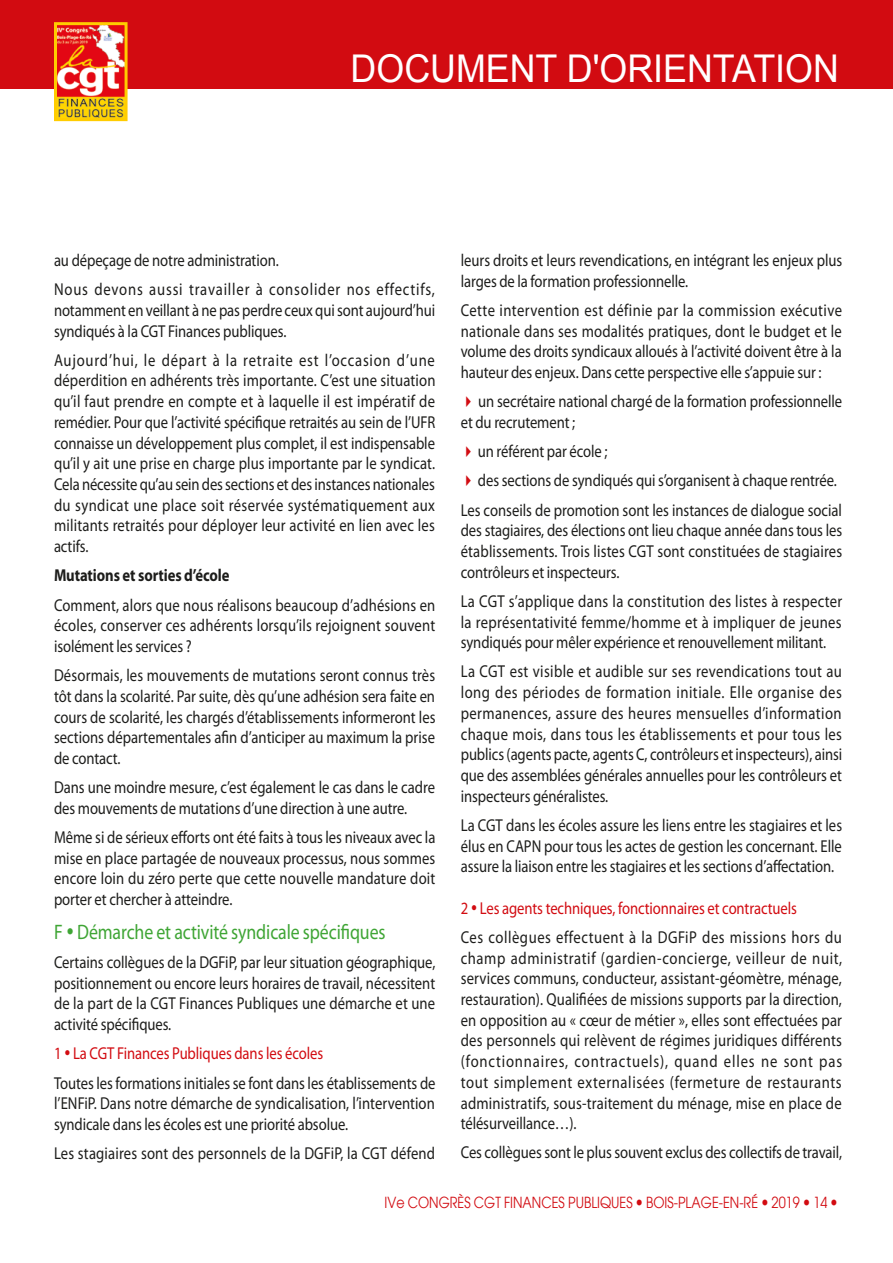
<style>
.page{position:relative;width:893px;height:1263px;background:#fff}
.page>*{position:absolute;margin:0;border:0;box-sizing:border-box;transform-origin:0 0}
.t1{font:38.25px "Arial";color:#fff;scale:.94 1}
.t2{font:21px "Myriad Pro";letter-spacing:-.005em;color:#3fa535;scale:.85 1}
.Corps_de_texte{font:17.25px/20.7px "Myriad Pro";letter-spacing:-.005em;color:#1d1d1b;text-align:justify;scale:.85 1}
.t3{font:17.25px "Myriad Pro";letter-spacing:-.005em;color:#d20b11;scale:.85 1}
.Corps_de_texte-2{font:17.25px "Myriad Pro";letter-spacing:.015em;color:#1d1d1b;scale:.85 1}
.t4{font:700 17.25px "Myriad Pro";letter-spacing:-.005em;color:#1d1d1b;scale:.85 1}
.t5{font:15px "Avant Garde";color:#d20b11;scale:.85 1}
.s1{color:#d20b11}
</style>
<div class="page">
<div style="left:0;top:0;width:893px;height:89px;background:#d20b11"></div>
<img style="left:58px;top:26px;width:66px;height:91px">
<div style="left:54px;top:22px;width:74px;height:99px;border:3px solid #fc0"></div>
<h1 class="t1" style="left:351px;top:43px;width:521px">DOCUMENT D'ORIENTATION</h1>
<p class="Corps_de_texte" style="left:54px;top:250px;width:266px">au dépeçage de notre administration.</p>
<p class="Corps_de_texte" style="left:54px;top:279px;width:450px">Nous devons aussi travailler à consolider nos effectifs, notamment en veillant à ne pas perdre ceux qui sont aujourd’hui syndiqués à la CGT Finances publiques.</p>
<p class="Corps_de_texte" style="left:54px;top:349px;width:450px">Aujourd’hui, le départ à la retraite est l’occasion d’une déperdition en adhérents très importante. C’est une situation qu’il faut prendre en compte et à laquelle il est impératif de remédier. Pour que l’activité spécifique retraités au sein de l’UFR connaisse un développement plus complet, il est indispensable qu’il y ait une prise en charge plus importante par le syndicat.<br>Cela nécessite qu’au sein des sections et des instances nationales du syndicat une place soit réservée systématiquement aux militants retraités pour déployer leur activité en lien avec les actifs.</p>
<p class="t4" style="left:54px;top:564px;width:208px">Mutations et sorties d’école</p>
<p class="Corps_de_texte" style="left:54px;top:594px;width:450px">Comment, alors que nous réalisons beaucoup d’adhésions en écoles, conserver ces adhérents lorsqu’ils rejoignent souvent isolément les services ?</p>
<p class="Corps_de_texte" style="left:54px;top:665px;width:450px">Désormais, les mouvements de mutations seront connus très tôt dans la scolarité. Par suite, dès qu’une adhésion sera faite en cours de scolarité, les chargés d’établissements informeront les sections départementales afin d’anticiper au maximum la prise de contact.</p>
<p class="Corps_de_texte" style="left:54px;top:777px;width:450px">Dans une moindre mesure, c’est également le cas dans le cadre des mouvements de mutations d’une direction à une autre.</p>
<p class="Corps_de_texte" style="left:54px;top:827px;width:450px">Même si de sérieux efforts ont été faits à tous les niveaux avec la mise en place partagée de nouveaux processus, nous sommes encore loin du zéro perte que cette nouvelle mandature doit porter et chercher à atteindre.</p>
<p class="t2" style="left:54px;top:919px;width:391px">F • Démarche et activité syndicale spécifiques</p>
<p class="Corps_de_texte" style="left:54px;top:952px;width:450px">Certains collègues de la DGFiP, par leur situation géographique, positionnement ou encore leurs horaires de travail, nécessitent de la part de la CGT Finances Publiques une démarche et une activité spécifiques.</p>
<p class="t3" style="left:54px;top:1043px;width:318px">1 • La CGT Finances Publiques dans les écoles</p>
<p class="Corps_de_texte" style="left:54px;top:1072px;width:450px">Toutes les formations initiales se font dans les établissements de l’ENFiP. Dans notre démarche de syndicalisation, l’intervention syndicale dans les écoles est une priorité absolue.</p>
<p class="Corps_de_texte-2" style="left:54px;top:1143px;width:450px">Les stagiaires sont des personnels de la DGFiP, la CGT défend</p>
<p class="Corps_de_texte" style="left:461px;top:250px;width:450px">leurs droits et leurs revendications, en intégrant les enjeux plus larges de la formation professionnelle.</p>
<p class="Corps_de_texte" style="left:461px;top:299px;width:450px">Cette intervention est définie par la commission exécutive nationale dans ses modalités pratiques, dont le budget et le volume des droits syndicaux alloués à l’activité doivent être à la hauteur des enjeux. Dans cette perspective elle s’appuie sur :</p>
<p class="Corps_de_texte" style="left:461px;top:391px;width:450px"><span class="s1">✔</span> un secrétaire national chargé de la formation professionnelle et du recrutement ;</p>
<p class="Corps_de_texte" style="left:461px;top:441px;width:174px"><span class="s1">✔</span> un référent par école ;</p>
<p class="Corps_de_texte" style="left:461px;top:470px;width:444px"><span class="s1">✔</span> des sections de syndiqués qui s’organisent à chaque rentrée.</p>
<p class="Corps_de_texte" style="left:461px;top:499px;width:450px">Les conseils de promotion sont les instances de dialogue social des stagiaires, des élections ont lieu chaque année dans tous les établissements. Trois listes CGT sont constituées de stagiaires contrôleurs et inspecteurs.</p>
<p class="Corps_de_texte" style="left:461px;top:590px;width:450px">La CGT s’applique dans la constitution des listes à respecter la représentativité femme/homme et à impliquer de jeunes syndiqués pour mêler expérience et renouvellement militant.</p>
<p class="Corps_de_texte" style="left:461px;top:661px;width:450px">La CGT est visible et audible sur ses revendications tout au long des périodes de formation initiale. Elle organise des permanences, assure des heures mensuelles d’information chaque mois, dans tous les établissements et pour tous les publics (agents pacte, agents C, contrôleurs et inspecteurs), ainsi que des assemblées générales annuelles pour les contrôleurs et inspecteurs généralistes.</p>
<p class="Corps_de_texte" style="left:461px;top:814px;width:450px">La CGT dans les écoles assure les liens entre les stagiaires et les élus en CAPN pour tous les actes de gestion les concernant. Elle assure la liaison entre les stagiaires et les sections d’affectation.</p>
<p class="t3" style="left:461px;top:897px;width:397px">2 • Les agents techniques, fonctionnaires et contractuels</p>
<p class="Corps_de_texte" style="left:461px;top:926px;width:450px">Ces collègues effectuent à la DGFiP des missions hors du champ administratif (gardien-concierge, veilleur de nuit, services communs, conducteur, assistant-géomètre, ménage, restauration). Qualifiées de missions supports par la direction, en opposition au « cœur de métier », elles sont effectuées par des personnels qui relèvent de régimes juridiques différents (fonctionnaires, contractuels), quand elles ne sont pas tout simplement externalisées (fermeture de restaurants administratifs, sous-traitement du ménage, mise en place de télésurveillance…).</p>
<p class="Corps_de_texte" style="left:461px;top:1142px;width:450px">Ces collègues sont le plus souvent exclus des collectifs de travail,</p>
<p class="t5" style="left:385px;top:1193px;width:523px">IVe CONGRÈS CGT FINANCES PUBLIQUES BOIS-PLAGE-EN-RÉ 2019 14</p>
</div>
